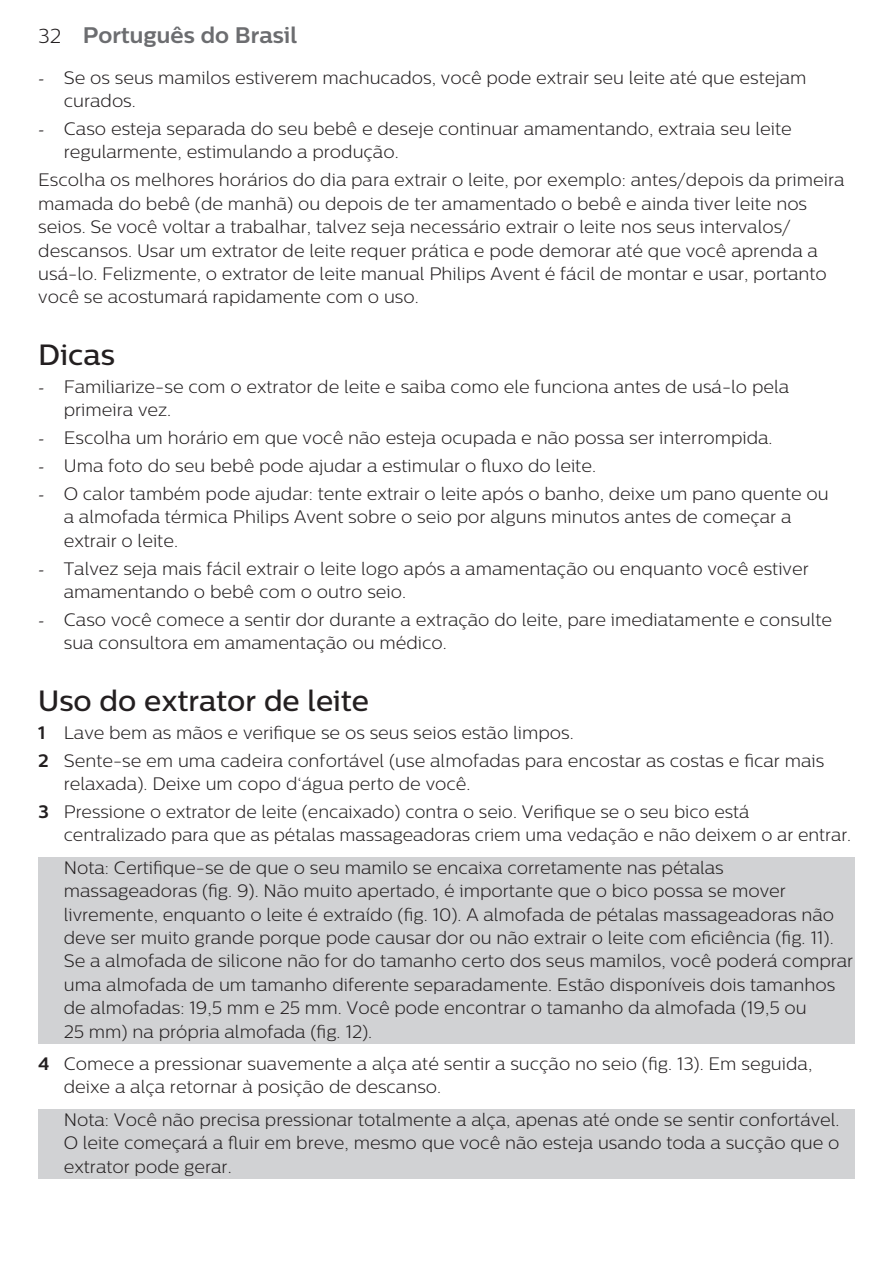
<style>
.page{position:relative;width:893px;height:1276px;background:#fff}
.page>*{position:absolute;margin:0;border:0;box-sizing:border-box;transform-origin:0 0}
.t1{font:500 29.25px "Centrale Sans";color:#231f20}
.t2{font:700 22.5px "Centrale Sans";color:#6c6d70}
.t3{font:300 18px/23.4px "Centrale Sans";color:#231f20}
.s1{font-weight:300;font-size:20.25px;color:#231f20}
.s2{font-family:"Minion Pro";font-weight:400}
.s3{font-weight:700}
</style>
<div class="page">
<div style="left:38px;top:857px;width:817px;height:187px;background:#d1d2d4"></div>
<div style="left:38px;top:1109px;width:817px;height:70px;background:#d1d2d4"></div>
<p class="t2" style="left:38px;top:22px;width:260px"><span class="s1">32</span> Português do Brasil</p>
<p class="t3" style="left:64px;top:65px;width:744px;text-indent:-26px"><span class="s2">-</span> Se os seus mamilos estiverem machucados, você pode extrair seu leite até que estejam curados.</p>
<p class="t3" style="left:64px;top:117px;width:729px;text-indent:-26px"><span class="s2">-</span> Caso esteja separada do seu bebê e deseje continuar amamentando, extraia seu leite regularmente, estimulando a produção.</p>
<p class="t3" style="left:38px;top:168px;width:808px">Escolha os melhores horários do dia para extrair o leite, por exemplo: antes/depois da primeira mamada do bebê (de manhã) ou depois de ter amamentado o bebê e ainda tiver leite nos seios. Se você voltar a trabalhar, talvez seja necessário extrair o leite nos seus intervalos/ descansos. Usar um extrator de leite requer prática e pode demorar até que você aprenda a usá-lo. Felizmente, o extrator de leite manual Philips Avent é fácil de montar e usar, portanto você se acostumará rapidamente com o uso.</p>
<h1 class="t1" style="left:38px;top:337px;width:78px">Dicas</h1>
<p class="t3" style="left:64px;top:374px;width:727px;text-indent:-26px"><span class="s2">-</span> Familiarize-se com o extrator de leite e saiba como ele funciona antes de usá-lo pela primeira vez.</p>
<p class="t3" style="left:38px;top:426px;width:736px"><span class="s2">-</span> Escolha um horário em que você não esteja ocupada e não possa ser interrompida.</p>
<p class="t3" style="left:38px;top:454px;width:559px"><span class="s2">-</span> Uma foto do seu bebê pode ajudar a estimular o fluxo do leite.</p>
<p class="t3" style="left:64px;top:481px;width:766px;text-indent:-26px"><span class="s2">-</span> O calor também pode ajudar: tente extrair o leite após o banho, deixe um pano quente ou a almofada térmica Philips Avent sobre o seio por alguns minutos antes de começar a extrair o leite.</p>
<p class="t3" style="left:64px;top:556px;width:746px;text-indent:-26px"><span class="s2">-</span> Talvez seja mais fácil extrair o leite logo após a amamentação ou enquanto você estiver amamentando o bebê com o outro seio.</p>
<p class="t3" style="left:64px;top:607px;width:770px;text-indent:-26px"><span class="s2">-</span> Caso você comece a sentir dor durante a extração do leite, pare imediatamente e consulte sua consultora em amamentação ou médico.</p>
<h1 class="t1" style="left:38px;top:683px;width:332px">Uso do extrator de leite</h1>
<p class="t3" style="left:38px;top:718px;width:787px;line-height:27.9px"><span class="s3">1</span> Lave bem as mãos e verifique se os seus seios estão limpos.<br><span class="s3">2</span> Sente-se em uma cadeira confortável (use almofadas para encostar as costas e ficar mais</p>
<p class="t3" style="left:38px;top:769px;width:713px;line-height:27.9px;text-indent:26px">relaxada). Deixe um copo d‘água perto de você.<br><span class="s3">3</span> Pressione o extrator de leite (encaixado) contra o seio. Verifique se o seu bico está</p>
<p class="t3" style="left:64px;top:818px;width:789px;line-height:32.4px">centralizado para que as pétalas massageadoras criem uma vedação e não deixem o ar entrar.<br>Nota: Certifique-se de que o seu mamilo se encaixa corretamente nas pétalas</p>
<p class="t3" style="left:64px;top:879px;width:791px">massageadoras (fig. 9). Não muito apertado, é importante que o bico possa se mover livremente, enquanto o leite é extraído (fig. 10). A almofada de pétalas massageadoras não deve ser muito grande porque pode causar dor ou não extrair o leite com eficiência (fig. 11).<br>Se a almofada de silicone não for do tamanho certo dos seus mamilos, você poderá comprar uma almofada de um tamanho diferente separadamente. Estão disponíveis dois tamanhos de almofadas: 19,5 mm e 25 mm. Você pode encontrar o tamanho da almofada (19,5 ou<br>25 mm) na própria almofada (fig. 12).</p>
<p class="t3" style="left:64px;top:1051px;width:750px;text-indent:-26px"><span class="s3">4</span> Comece a pressionar suavemente a alça até sentir a sucção no seio (fig. 13). Em seguida, deixe a alça retornar à posição de descanso.</p>
<p class="t3" style="left:64px;top:1107px;width:777px;text-align:justify">Nota: Você não precisa pressionar totalmente a alça, apenas até onde se sentir confortável.<br>O leite começará a fluir em breve, mesmo que você não esteja usando toda a sucção que o extrator pode gerar.</p>
</div>
